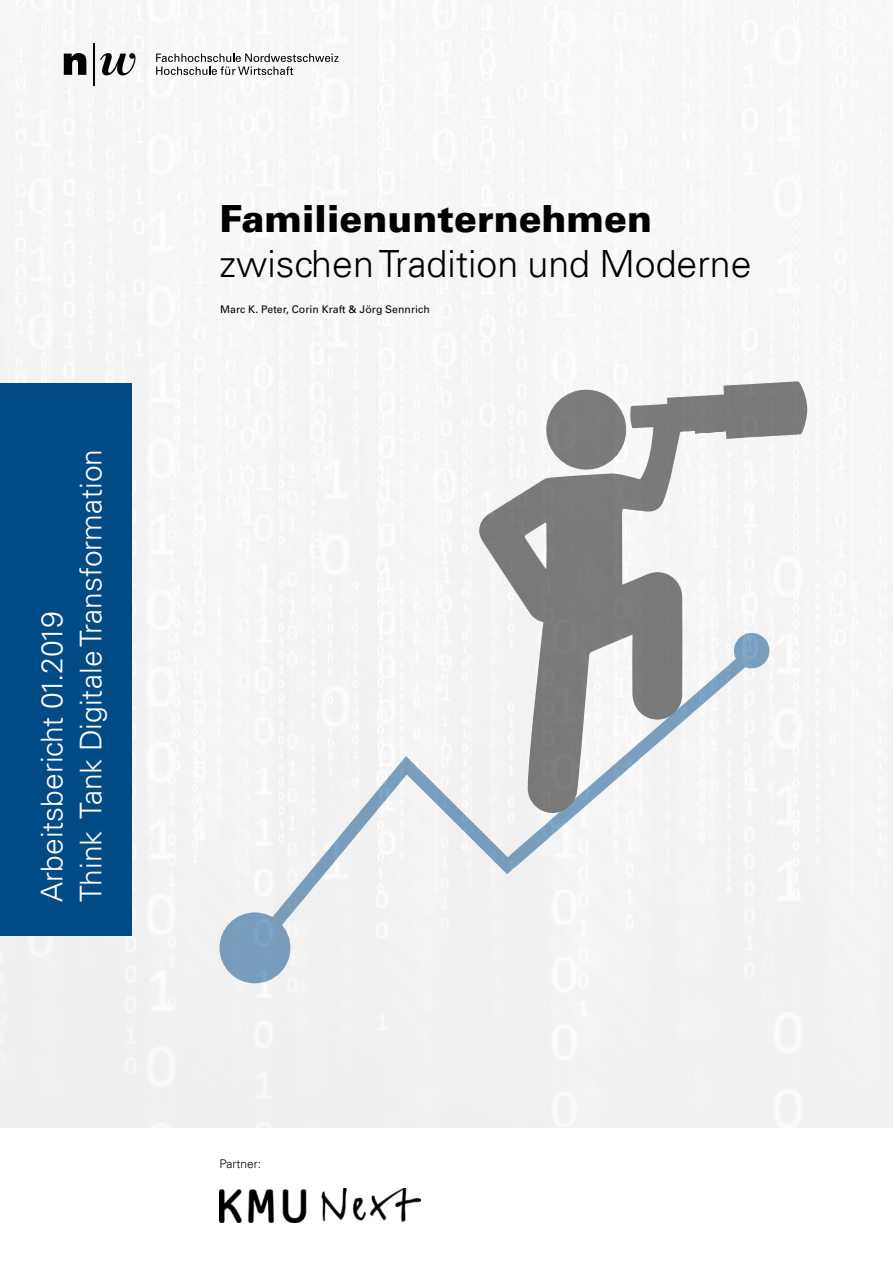
<style>
.page{position:relative;width:893px;height:1263px;background:#fff}
.page>*{position:absolute;margin:0;border:0;box-sizing:border-box;transform-origin:0 0}
._1_Titel_1{font:300 37.5px/45px "Univers LT";color:#000}
._1_Titel_1-2{font:300 30px/39px "Univers LT";color:#fff}
._1_Titel_2{font:300 12px "Univers LT";color:#000}
.zzz_Inhaltsverzeichn{font:10.5px "Univers";letter-spacing:.005em;color:#000}
.s1{font-weight:900}
</style>
<div class="page">
<div style="left:0;top:0;width:893px;height:1128px;background:#f5f5f5"></div>
<div style="left:0;top:383px;width:132px;height:553px;background:#004a86"></div>
<svg style="left:237px;top:633px;width:535px;height:332px"></svg>
<div style="left:219px;top:912px;width:71px;height:71px;background:#789dba;border-radius:50%"></div>
<svg style="left:479px;top:381px;width:328px;height:432px;fill:#f3f3f3"></svg>
<img style="left:219px;top:1189px;width:201px;height:33px">
<svg style="left:156px;top:54px;width:182px;height:21px"></svg>
<hr style="left:94px;top:43px;width:1px;height:42px;background:#000">
<svg style="left:64px;top:53px;width:22px;height:22px"></svg>
<svg style="left:100px;top:53px;width:40px;height:22px"></svg>
<p class="_1_Titel_1-2" style="left:32px;top:902px;width:454px;rotate:-90deg">Arbeitsbericht 01.2019<br>Think Tank Digitale Transformation</p>
<p class="_1_Titel_1" style="left:219px;top:196px;width:534px"><span class="s1">Familienunternehmen </span>zwischen Tradition und Moderne</p>
<p class="zzz_Inhaltsverzeichn" style="left:220px;top:303px;width:211px">Marc K. Peter, Corin Kraft &amp; Jörg Sennrich</p>
<p class="_1_Titel_2" style="left:219px;top:1156px;width:43px">Partner:</p>
</div>
